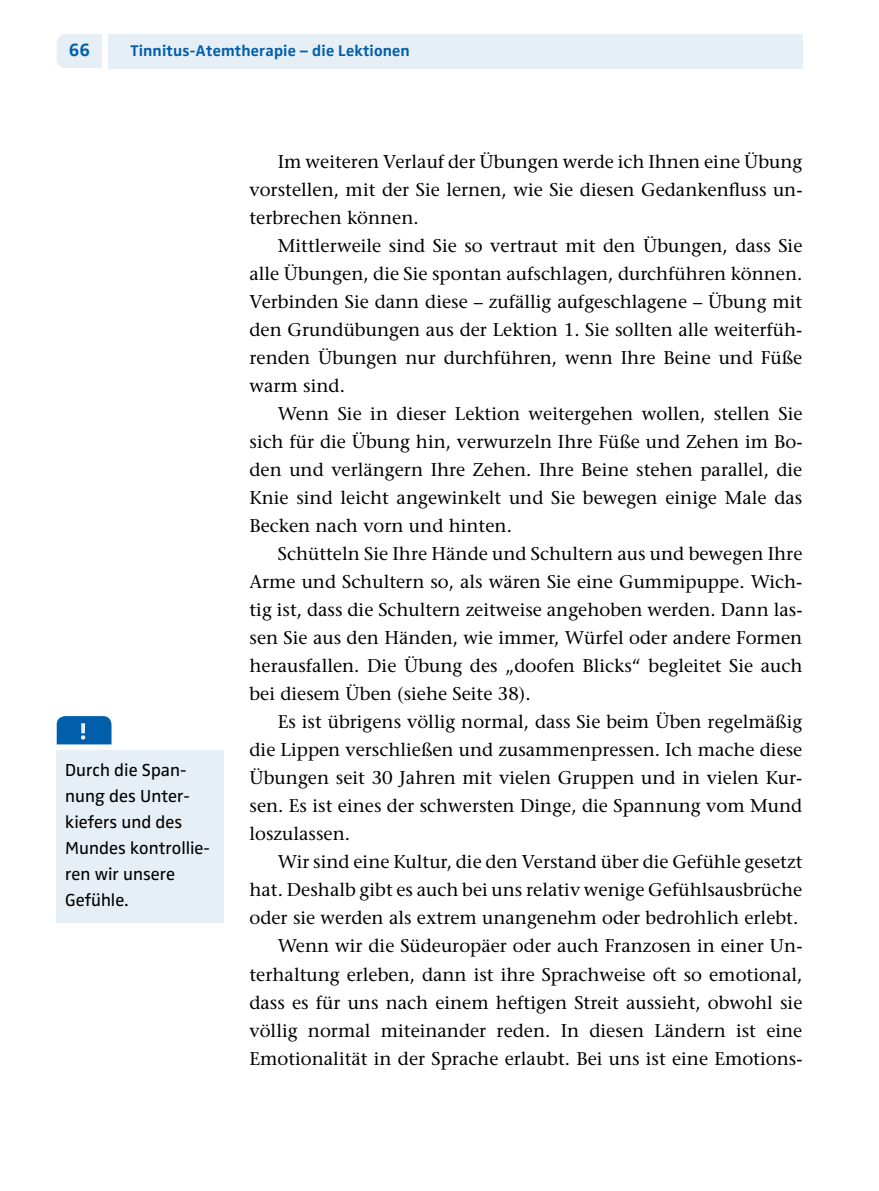
<style>
.page{position:relative;width:879px;height:1191px;background:#fff}
.page>*{position:absolute;margin:0;border:0;box-sizing:border-box;transform-origin:0 0}
.t1{font:18.4px "Stone Serif";color:#000}
.t2{font:700 18.4px "Zwo Pro";color:#005eaa}
.t3{font:18px/26px "Zwo Pro";color:#000}
.t4{font:700 16px "Zwo Pro";letter-spacing:.01em;color:#005eaa}
</style>
<div class="page">
<div style="left:57px;top:34px;width:45px;height:34px;background:#e6eff6"></div>
<div style="left:108px;top:34px;width:694px;height:34px;background:#e6eff6"></div>
<div style="left:57px;top:750px;width:167px;height:172px;background:#e6eff6"></div>
<svg style="left:57px;top:716px;width:54px;height:28px;background:#0d66ae"></svg>
<p class="t2" style="left:69px;top:39px;width:23px">66</p>
<p class="t4" style="left:130px;top:41px;width:281px">Tinnitus-Atemtherapie – die Lektionen</p>
<p class="t3" style="left:65px;top:757px;width:146px">Durch die Span&shy;nung des Unter&shy;kiefers und des<br>Mundes kontrollie&shy;ren wir unsere<br>Gefühle.</p>
<p class="t1" style="left:278px;top:151px;width:526px">Im weiteren Verlauf der Übungen werde ich Ihnen eine Übung</p>
<p class="t1" style="left:249px;top:179px;width:554px">vorstellen, mit der Sie lernen, wie Sie diesen Gedankenfluss un-</p>
<p class="t1" style="left:249px;top:207px;width:171px">terbrechen können.</p>
<p class="t1" style="left:278px;top:235px;width:526px">Mittlerweile sind Sie so vertraut mit den Übungen, dass Sie</p>
<p class="t1" style="left:249px;top:263px;width:554px">alle Übungen, die Sie spontan aufschlagen, durchführen können.</p>
<p class="t1" style="left:249px;top:291px;width:554px">Verbinden Sie dann diese – zufällig aufgeschlagene – Übung mit</p>
<p class="t1" style="left:249px;top:319px;width:554px">den Grundübungen aus der Lektion 1. Sie sollten alle weiterfüh-</p>
<p class="t1" style="left:249px;top:347px;width:554px">renden Übungen nur durchführen, wenn Ihre Beine und Füße</p>
<p class="t1" style="left:249px;top:375px;width:97px">warm sind.</p>
<p class="t1" style="left:278px;top:403px;width:526px">Wenn Sie in dieser Lektion weitergehen wollen, stellen Sie</p>
<p class="t1" style="left:249px;top:431px;width:554px">sich für die Übung hin, verwurzeln Ihre Füße und Zehen im Bo-</p>
<p class="t1" style="left:249px;top:459px;width:554px">den und verlängern Ihre Zehen. Ihre Beine stehen parallel, die</p>
<p class="t1" style="left:249px;top:487px;width:554px">Knie sind leicht angewinkelt und Sie bewegen einige Male das</p>
<p class="t1" style="left:249px;top:515px;width:264px">Becken nach vorn und hinten.</p>
<p class="t1" style="left:278px;top:543px;width:526px">Schütteln Sie Ihre Hände und Schultern aus und bewegen Ihre</p>
<p class="t1" style="left:249px;top:571px;width:554px">Arme und Schultern so, als wären Sie eine Gummipuppe. Wich-</p>
<p class="t1" style="left:249px;top:599px;width:554px">tig ist, dass die Schultern zeitweise angehoben werden. Dann las-</p>
<p class="t1" style="left:249px;top:627px;width:554px">sen Sie aus den Händen, wie immer, Würfel oder andere Formen</p>
<p class="t1" style="left:249px;top:655px;width:554px">herausfallen. Die Übung des „doofen Blicks“ begleitet Sie auch</p>
<p class="t1" style="left:249px;top:683px;width:283px">bei diesem Üben (siehe Seite 38).</p>
<p class="t1" style="left:278px;top:711px;width:526px">Es ist übrigens völlig normal, dass Sie beim Üben regelmäßig</p>
<p class="t1" style="left:249px;top:739px;width:554px">die Lippen verschließen und zusammenpressen. Ich mache diese</p>
<p class="t1" style="left:249px;top:767px;width:554px">Übungen seit 30 Jahren mit vielen Gruppen und in vielen Kur-</p>
<p class="t1" style="left:249px;top:795px;width:554px">sen. Es ist eines der schwersten Dinge, die Spannung vom Mund</p>
<p class="t1" style="left:249px;top:823px;width:102px">loszulassen.</p>
<p class="t1" style="left:278px;top:851px;width:526px">Wir sind eine Kultur, die den Verstand über die Gefühle gesetzt</p>
<p class="t1" style="left:249px;top:879px;width:554px">hat. Deshalb gibt es auch bei uns relativ wenige Gefühlsausbrüche</p>
<p class="t1" style="left:249px;top:907px;width:550px">oder sie werden als extrem unangenehm oder bedrohlich erlebt.</p>
<p class="t1" style="left:278px;top:935px;width:526px">Wenn wir die Südeuropäer oder auch Franzosen in einer Un-</p>
<p class="t1" style="left:249px;top:963px;width:554px">terhaltung erleben, dann ist ihre Sprachweise oft so emotional,</p>
<p class="t1" style="left:249px;top:991px;width:554px">dass es für uns nach einem heftigen Streit aussieht, obwohl sie</p>
<p class="t1" style="left:249px;top:1019px;width:554px">völlig normal miteinander reden. In diesen Ländern ist eine</p>
<p class="t1" style="left:249px;top:1047px;width:554px">Emotionalität in der Sprache erlaubt. Bei uns ist eine Emotions-</p>
</div>
